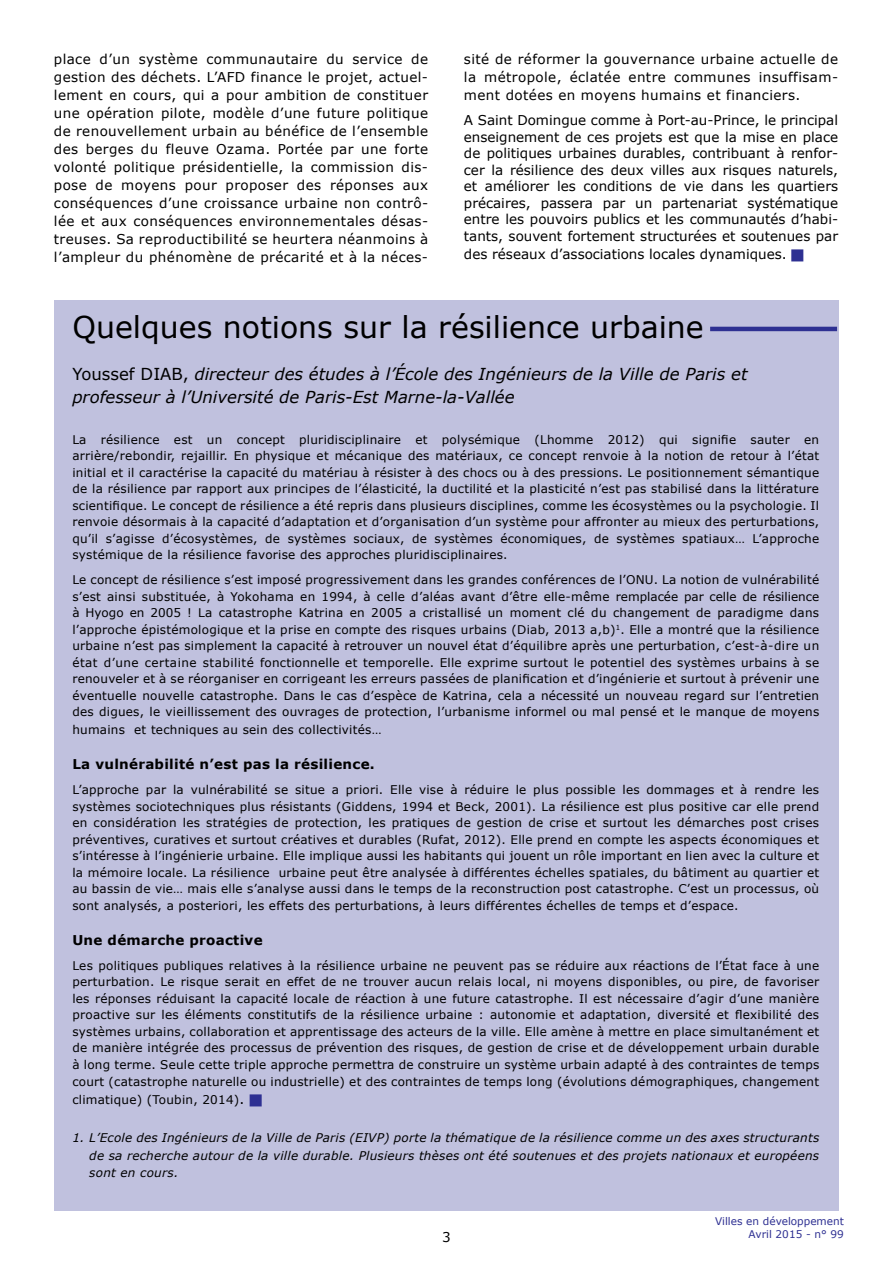
<style>
.page{position:relative;width:893px;height:1263px;background:#fff}
.page>*{position:absolute;margin:0;border:0;box-sizing:border-box;transform-origin:0 0}
.t1{font:30px "Verdana";color:#000}
.t2{font:italic 16.5px/23.4px "Verdana";color:#000}
.t3{font:13.5px/18px "Verdana";letter-spacing:.025em;color:#000;text-align:justify}
.t4{font:700 13.5px "Verdana";letter-spacing:.02em;color:#000}
.t5{font:13.5px "Verdana";color:#000}
.t6{font:12px/16.5px "Verdana";letter-spacing:.02em;color:#000;text-align:justify}
.t7{font:italic 12px/17.2px "Verdana";letter-spacing:.02em;color:#000;text-align:justify}
.t8{font:10.5px/12.6px "Verdana";color:#2e3092;text-align:right}
.s1{font-style:normal}
.s2{font-size:13.5px}
</style>
<div class="page">
<div style="left:54px;top:300px;width:785px;height:910px;background:#c0c1de"></div>
<hr style="left:710px;top:327px;width:127px;height:4px;background:#2e3092">
<p class="t3" style="left:54px;top:50px;width:376px">place d’un système communautaire du service de gestion des déchets. L’AFD finance le projet, actuel&shy;lement en cours, qui a pour ambition de constituer une opération pilote, modèle d’une future politique de renouvellement urbain au bénéfice de l’ensemble des berges du fleuve Ozama. Portée par une forte volonté politique présidentielle, la commission dis&shy;pose de moyens pour proposer des réponses aux conséquences d’une croissance urbaine non contrô&shy;lée et aux conséquences environnementales désas&shy;treuses. Sa reproductibilité se heurtera néanmoins à l’ampleur du phénomène de précarité et à la néces-</p>
<p class="t3" style="left:464px;top:50px;width:376px">sité de réformer la gouvernance urbaine actuelle de la métropole, éclatée entre communes insuffisam&shy;ment dotées en moyens humains et financiers.</p>
<p class="t3" style="left:464px;top:112px;width:376px;line-height:16.5px">A Saint Domingue comme à Port-au-Prince, le principal enseignement de ces projets est que la mise en place de politiques urbaines durables, contribuant à renfor&shy;cer la résilience des deux villes aux risques naturels, et améliorer les conditions de vie dans les quartiers précaires, passera par un partenariat systématique entre les pouvoirs publics et les communautés d’habi&shy;tants, souvent fortement structurées et soutenues par</p>
<p class="t5" style="left:464px;top:245px;width:324px">des réseaux d’associations locales dynamiques.</p>
<h1 class="t1" style="left:72px;top:308px;width:633px">Quelques notions sur la résilience urbaine</h1>
<h2 class="t2" style="left:72px;top:362px;width:677px"><span class="s1">Youssef DIAB,</span> directeur des études à l’École des Ingénieurs de la Ville de Paris et professeur à l’Université de Paris-Est Marne-la-Vallée</h2>
<p class="t6" style="left:72px;top:431px;width:748px">La résilience est un concept pluridisciplinaire et polysémique (Lhomme 2012) qui signifie sauter en arrière/rebondir, rejaillir. En physique et mécanique des matériaux, ce concept renvoie à la notion de retour à l’état initial et il caractérise la capacité du matériau à résister à des chocs ou à des pressions. Le positionnement sémantique de la résilience par rapport aux principes de l’élasticité, la ductilité et la plasticité n’est pas stabilisé dans la littérature scientifique. Le concept de résilience a été repris dans plusieurs disciplines, comme les écosystèmes ou la psychologie. Il renvoie désormais à la capacité d’adaptation et d’organisation d’un système pour affronter au mieux des perturbations, qu’il s’agisse d’écosystèmes, de systèmes sociaux, de systèmes économiques, de systèmes spatiaux… L’approche systémique de la résilience favorise des approches pluridisciplinaires.</p>
<p class="t6" style="left:72px;top:571px;width:748px">Le concept de résilience s’est imposé progressivement dans les grandes conférences de l’ONU. La notion de vulnérabilité s’est ainsi substituée, à Yokohama en 1994, à celle d’aléas avant d’être elle-même remplacée par celle de résilience à Hyogo en 2005 ! La catastrophe Katrina en 2005 a cristallisé un moment clé du changement de paradigme dans l’approche épistémologique et la prise en compte des risques urbains (Diab, 2013 a,b)<sup>1</sup>. Elle a montré que la résilience urbaine n’est pas simplement la capacité à retrouver un nouvel état d’équilibre après une perturbation, c’est-à-dire un état d’une certaine stabilité fonctionnelle et temporelle. Elle exprime surtout le potentiel des systèmes urbains à se renouveler et à se réorganiser en corrigeant les erreurs passées de planification et d’ingénierie et surtout à prévenir une éventuelle nouvelle catastrophe. Dans le cas d’espèce de Katrina, cela a nécessité un nouveau regard sur l’entretien des digues, le vieillissement des ouvrages de protection, l’urbanisme informel ou mal pensé et le manque de moyens</p>
<p class="t6" style="left:72px;top:721px;width:311px">humains et techniques au sein des collectivités…</p>
<p class="t4" style="left:72px;top:756px;width:304px">La vulnérabilité n’est pas la résilience.</p>
<p class="t6" style="left:72px;top:781px;width:748px">L’approche par la vulnérabilité se situe a priori. Elle vise à réduire le plus possible les dommages et à rendre les systèmes sociotechniques plus résistants (Giddens, 1994 et Beck, 2001). La résilience est plus positive car elle prend en considération les stratégies de protection, les pratiques de gestion de crise et surtout les démarches post crises préventives, curatives et surtout créatives et durables (Rufat, 2012). Elle prend en compte les aspects économiques et s’intéresse à l’ingénierie urbaine. Elle implique aussi les habitants qui jouent un rôle important en lien avec la culture et la mémoire locale. La résilience urbaine peut être analysée à différentes échelles spatiales, du bâtiment au quartier et au bassin de vie… mais elle s’analyse aussi dans le temps de la reconstruction post catastrophe. C’est un processus, où sont analysés, a posteriori, les effets des perturbations, à leurs différentes échelles de temps et d’espace.</p>
<p class="t4" style="left:72px;top:931px;width:192px">Une démarche proactive</p>
<p class="t6" style="left:72px;top:957px;width:748px">Les politiques publiques relatives à la résilience urbaine ne peuvent pas se réduire aux réactions de l’État face à une perturbation. Le risque serait en effet de ne trouver aucun relais local, ni moyens disponibles, ou pire, de favoriser les réponses réduisant la capacité locale de réaction à une future catastrophe. Il est nécessaire d’agir d’une manière proactive sur les éléments constitutifs de la résilience urbaine : autonomie et adaptation, diversité et flexibilité des systèmes urbains, collaboration et apprentissage des acteurs de la ville. Elle amène à mettre en place simultanément et de manière intégrée des processus de prévention des risques, de gestion de crise et de développement urbain durable à long terme. Seule cette triple approche permettra de construire un système urbain adapté à des contraintes de temps court (catastrophe naturelle ou industrielle) et des contraintes de temps long (évolutions démographiques, changement</p>
<p class="t6" style="left:72px;top:1090px;width:174px">climatique) (Toubin, 2014)<span class="s2">.</span></p>
<p class="t7" style="left:89px;top:1129px;width:731px;text-indent:-17px">1. L’Ecole des Ingénieurs de la Ville de Paris (EIVP) porte la thématique de la résilience comme un des axes structurants de sa recherche autour de la ville durable. Plusieurs thèses ont été soutenues et des projets nationaux et européens sont en cours.</p>
<p class="t3" style="left:442px;top:1228px;width:10px">3</p>
<p class="t8" style="left:715px;top:1214px;width:130px">Villes en développement<br>Avril 2015 - n° 99</p>
</div>
